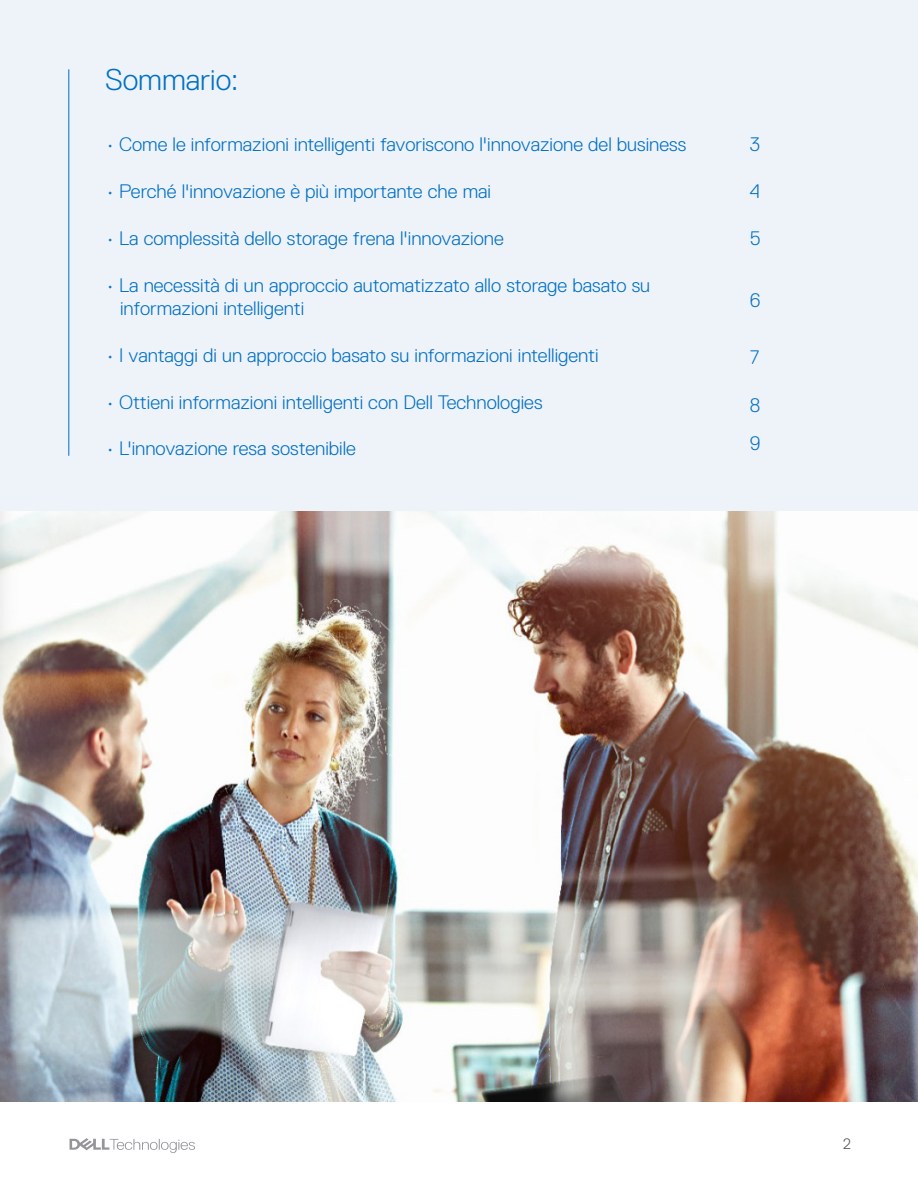
<style>
.page{position:relative;width:918px;height:1188px;background:#fff}
.page>*{position:absolute;margin:0;border:0;box-sizing:border-box;transform-origin:0 0}
.t1{font:300 30px "Dell Replica";color:#0070c4}
.t2{font:300 19.5px/23.4px "Dell Replica";color:#0070c4}
.t3{font:300 15px "Dell Replica";color:#4d4d4f}
</style>
<div class="page">
<svg style="left:70px;top:1138px;width:125px;height:15px"></svg>
<div style="left:0;top:0;width:918px;height:521px;background:#eef2f9"></div>
<hr style="left:68px;top:69px;width:1px;height:387px;background:#0070c4">
<img style="left:0;top:512px;width:918px;height:590px">
<p class="t1" style="left:105px;top:63px;width:135px">Sommario:</p>
<p class="t2" style="left:107px;top:133px;width:581px">• Come le informazioni intelligenti favoriscono l'innovazione del business</p>
<p class="t2" style="left:107px;top:180px;width:386px">• Perché l'innovazione è più importante che mai</p>
<p class="t2" style="left:107px;top:227px;width:399px">• La complessità dello storage frena l'innovazione</p>
<p class="t2" style="left:120px;top:273px;width:532px;text-indent:-14px">• La necessità di un approccio automatizzato allo storage basato su informazioni intelligenti</p>
<p class="t2" style="left:107px;top:344px;width:494px">• I vantaggi di un approccio basato su informazioni intelligenti</p>
<p class="t2" style="left:107px;top:390px;width:438px">• Ottieni informazioni intelligenti con Dell Technologies</p>
<p class="t2" style="left:107px;top:437px;width:251px">• L'innovazione resa sostenibile</p>
<p class="t2" style="left:750px;top:133px;width:12px">3</p>
<p class="t2" style="left:750px;top:179px;width:12px">4</p>
<p class="t2" style="left:750px;top:227px;width:12px">5</p>
<p class="t2" style="left:750px;top:289px;width:12px">6</p>
<p class="t2" style="left:750px;top:345px;width:11px">7</p>
<p class="t2" style="left:750px;top:394px;width:12px">8</p>
<p class="t2" style="left:750px;top:432px;width:12px">9</p>
<p class="t3" style="left:843px;top:1135px;width:9px">2</p>
</div>
